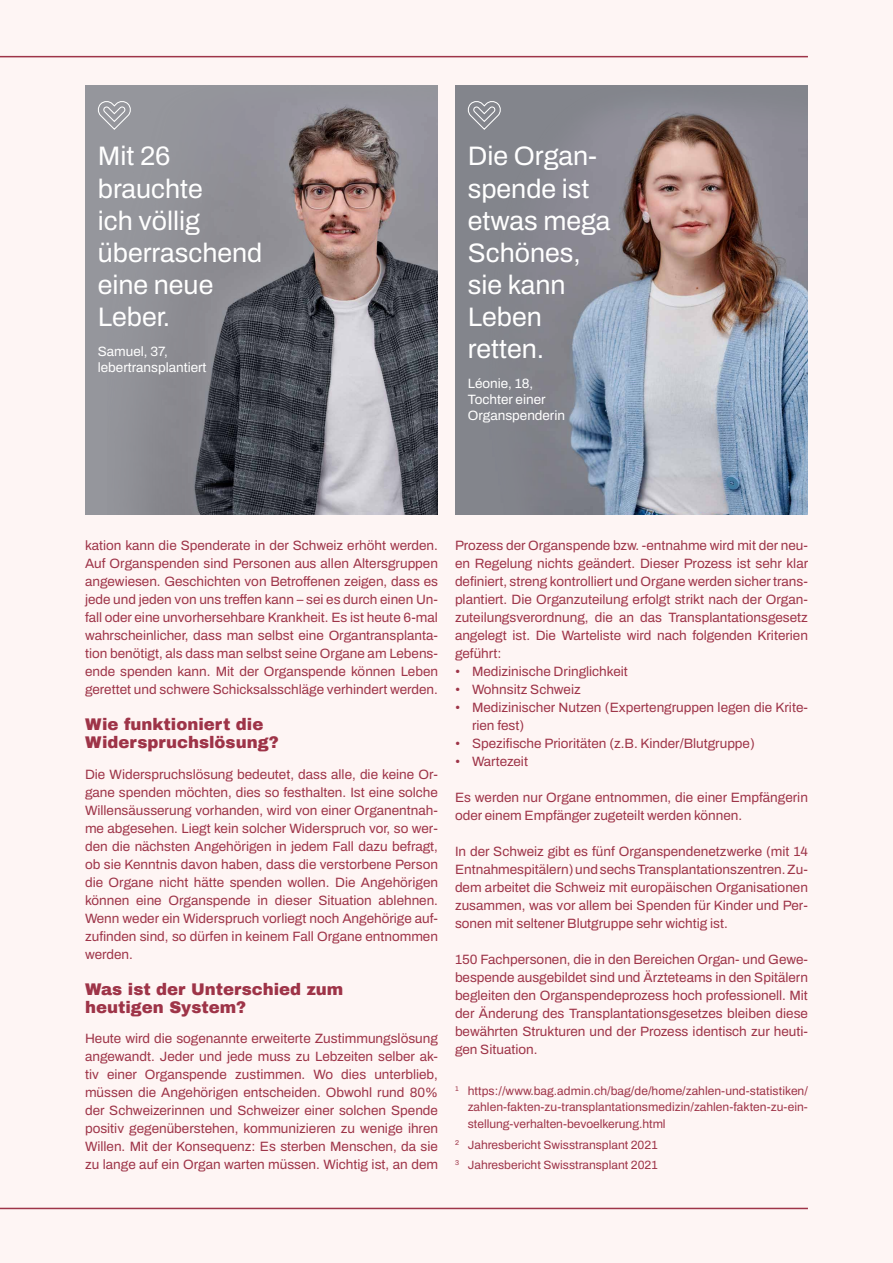
<style>
.page{position:relative;width:893px;height:1263px;background:#fef5f4}
.page>*{position:absolute;margin:0;border:0;box-sizing:border-box;transform-origin:0 0}
.t1{font:26.7px/32.1px "Archivo";color:#fff}
.t2{font:900 16.5px/18px "Archivo";color:#9e3448}
.t3{font:13.5px/18px "Archivo";color:#9e3448;text-align:justify}
.t4{font:13.5px/16.2px "Archivo";color:#fff}
.t5{font:12px/16.5px "Archivo";color:#9e3448;text-align:justify}
</style>
<div class="page">
<hr style="left:0;top:56px;width:808px;height:1px;background:#9e3448">
<div style="left:455px;top:85px;width:353px;height:429px;background:#83858c"></div>
<img style="left:564px;top:106px;width:244px;height:408px">
<div style="left:85px;top:85px;width:353px;height:429px;background:#95969c"></div>
<img style="left:142px;top:106px;width:296px;height:408px">
<svg style="left:98px;top:101px;width:33px;height:29px"></svg>
<svg style="left:467px;top:101px;width:34px;height:29px"></svg>
<hr style="left:0;top:1208px;width:808px;height:1px;background:#9e3448">
<h1 class="t1" style="left:98px;top:140px;width:166px">Mit 26 brauchte<br>ich völlig überraschend eine neue<br>Leber.</h1>
<p class="t4" style="left:98px;top:343px;width:110px">Samuel, 37, lebertransplantiert</p>
<h1 class="t1" style="left:468px;top:140px;width:144px">Die Organ&shy;spende ist etwas mega<br>Schönes, sie kann<br>Leben retten.</h1>
<p class="t4" style="left:468px;top:375px;width:99px">Léonie, 18,<br>Tochter einer<br>Organspenderin</p>
<p class="t3" style="left:85px;top:536px;width:354px">kation kann die Spenderate in der Schweiz erhöht werden.<br>Auf Organspenden sind Personen aus allen Altersgruppen angewiesen. Geschichten von Betroffenen zeigen, dass es jede und jeden von uns treffen kann – sei es durch einen Un&shy;fall oder eine unvorhersehbare Krankheit. Es ist heute 6-mal wahrscheinlicher, dass man selbst eine Organtransplanta&shy;tion benötigt, als dass man selbst seine Organe am Lebens&shy;ende spenden kann. Mit der Organspende können Leben gerettet und schwere Schicksalsschläge verhindert werden.</p>
<p class="t2" style="left:85px;top:715px;width:195px">Wie funktioniert die<br>Widerspruchslösung?</p>
<p class="t3" style="left:85px;top:765px;width:354px">Die Widerspruchslösung bedeutet, dass alle, die keine Or&shy;gane spenden möchten, dies so festhalten. Ist eine solche Willensäusserung vorhanden, wird von einer Organentnah&shy;me abgesehen. Liegt kein solcher Widerspruch vor, so wer&shy;den die nächsten Angehörigen in jedem Fall dazu befragt, ob sie Kenntnis davon haben, dass die verstorbene Person die Organe nicht hätte spenden wollen. Die Angehörigen können eine Organspende in dieser Situation ablehnen.<br>Wenn weder ein Widerspruch vorliegt noch Angehörige auf&shy;zufinden sind, so dürfen in keinem Fall Organe entnommen werden.</p>
<p class="t2" style="left:85px;top:980px;width:260px">Was ist der Unterschied zum heutigen System?</p>
<p class="t3" style="left:85px;top:1030px;width:354px">Heute wird die sogenannte erweiterte Zustimmungslösung angewandt. Jeder und jede muss zu Lebzeiten selber ak&shy;tiv einer Organspende zustimmen. Wo dies unterblieb, müssen die Angehörigen entscheiden. Obwohl rund 80% der Schweizerinnen und Schweizer einer solchen Spende positiv gegenüberstehen, kommunizieren zu wenige ihren Willen. Mit der Konsequenz: Es sterben Menschen, da sie zu lange auf ein Organ warten müssen. Wichtig ist, an dem</p>
<p class="t3" style="left:455px;top:536px;width:355px">Prozess der Organspende bzw. -entnahme wird mit der neu&shy;en Regelung nichts geändert. Dieser Prozess ist sehr klar definiert, streng kontrolliert und Organe werden sicher trans&shy;plantiert. Die Organzuteilung erfolgt strikt nach der Organ&shy;zuteilungsverordnung, die an das Transplantationsgesetz angelegt ist. Die Warteliste wird nach folgenden Kriterien geführt:</p>
<p class="t3" style="left:455px;top:662px;width:174px">• Medizinische Dringlichkeit</p>
<p class="t3" style="left:455px;top:680px;width:127px">• Wohnsitz Schweiz</p>
<p class="t3" style="left:472px;top:698px;width:337px;text-indent:-17px">• Medizinischer Nutzen (Expertengruppen legen die Krite&shy;rien fest)</p>
<p class="t3" style="left:455px;top:734px;width:301px">• Spezifische Prioritäten (z.B. Kinder/Blutgruppe)</p>
<p class="t3" style="left:455px;top:752px;width:75px">• Wartezeit</p>
<p class="t3" style="left:455px;top:788px;width:354px">Es werden nur Organe entnommen, die einer Empfängerin oder einem Empfänger zugeteilt werden können.</p>
<p class="t3" style="left:455px;top:842px;width:354px">In der Schweiz gibt es fünf Organspendenetzwerke (mit 14<br>Entnahmespitälern) und sechs Transplantationszentren. Zu&shy;dem arbeitet die Schweiz mit europäischen Organisationen zusammen, was vor allem bei Spenden für Kinder und Per&shy;sonen mit seltener Blutgruppe sehr wichtig ist.</p>
<p class="t3" style="left:455px;top:950px;width:354px">150 Fachpersonen, die in den Bereichen Organ- und Gewe&shy;bespende ausgebildet sind und Ärzteteams in den Spitälern begleiten den Organspendeprozess hoch professionell. Mit der Änderung des Transplantationsgesetzes bleiben diese bewährten Strukturen und der Prozess identisch zur heuti&shy;gen Situation.</p>
<p class="t5" style="left:468px;top:1082px;width:342px;text-indent:-13px"><sup>1</sup> https://www.bag.admin.ch/bag/de/home/zahlen-und-statistiken/ zahlen-fakten-zu-transplantationsmedizin/zahlen-fakten-zu-ein&shy;stellung-verhalten-bevoelkerung.html</p>
<p class="t5" style="left:455px;top:1134px;width:204px;line-height:20.7px"><sup>2</sup> Jahresbericht Swisstransplant 2021<br><sup>3</sup> Jahresbericht Swisstransplant 2021</p>
</div>
